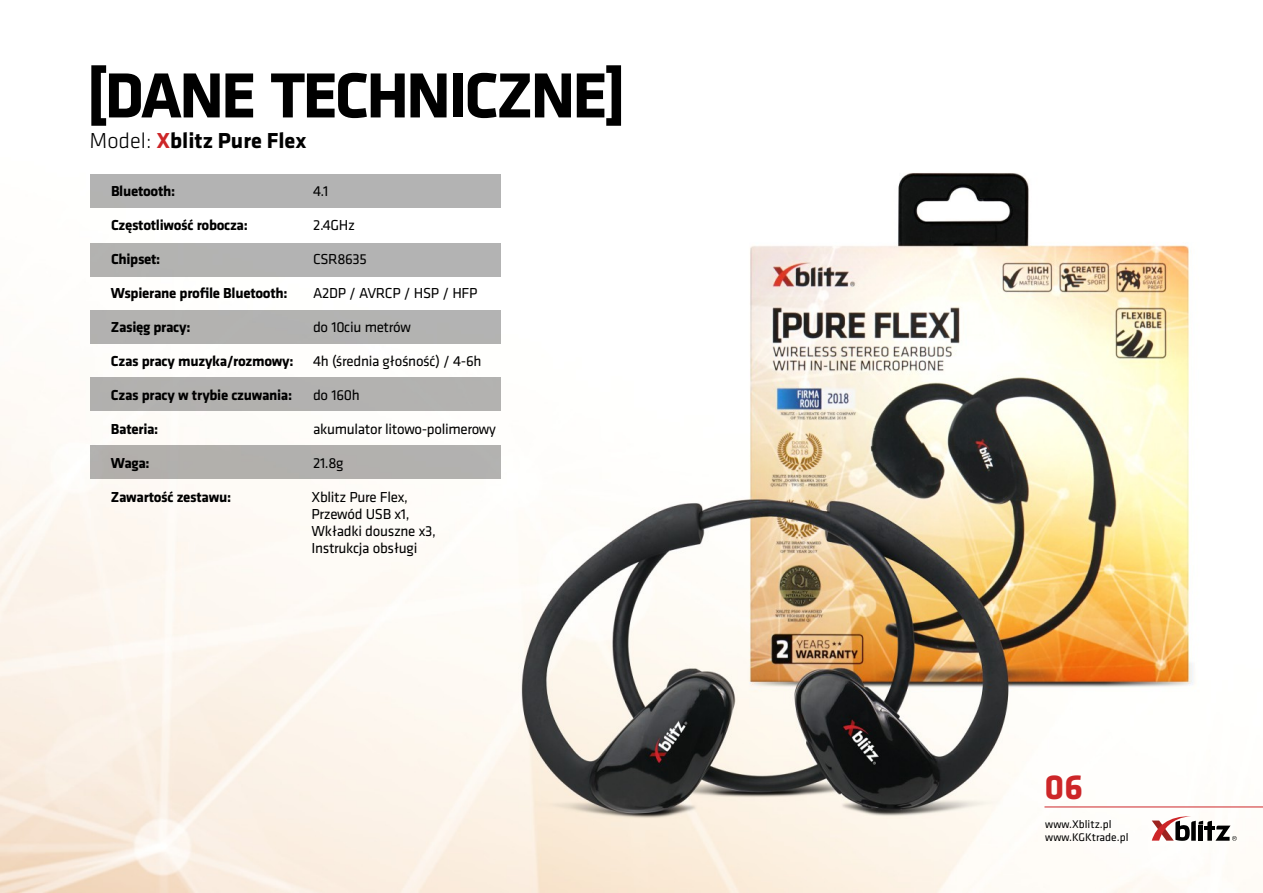
<style>
.page{position:relative;width:1263px;height:893px;background:#fff}
.page>*{position:absolute;margin:0;border:0;box-sizing:border-box;transform-origin:0 0}
.t1{font:700 66px "Klavika";letter-spacing:-.04em;color:#000}
.t2{font:700 36px "Klavika";color:#cd2628}
.t3{font:700 22.5px "Klavika";color:#000}
.t4{font:15px/17px "Klavika";letter-spacing:-.02em;color:#000}
.t5{font:700 15px "Klavika";letter-spacing:-.02em;color:#000}
.t6{font:11.55px/12.9px "Klavika";color:#000}
.s1{font-weight:300}
.s2{color:#cd2628}
</style>
<div class="page">
<img style="left:0;top:173px;width:1263px;height:720px">
<div style="left:91px;top:445px;width:410px;height:34px;background:#b2b0ae"></div>
<div style="left:91px;top:377px;width:410px;height:34px;background:#b2b1b0"></div>
<hr style="left:1044px;top:806px;width:219px;height:1px;background:#cd2628">
<svg style="left:1152px;top:815px;width:85px;height:26px"></svg>
<div style="left:91px;top:243px;width:410px;height:34px;background:#b3b3b3"></div>
<div style="left:91px;top:174px;width:410px;height:34px;background:#b3b3b3"></div>
<div style="left:91px;top:310px;width:410px;height:34px;background:#b3b2b1"></div>
<h1 class="t1" style="left:86px;top:68px;width:541px">[DANE TECHNICZNE]</h1>
<h3 class="t3" style="left:89px;top:131px;width:219px"><span class="s1">Model:</span> <span class="s2">X</span>blitz Pure Flex</h3>
<p class="t5" style="left:111px;top:185px;width:66px">Bluetooth:</p>
<p class="t5" style="left:111px;top:219px;width:138px">Częstotliwość robocza:</p>
<p class="t5" style="left:111px;top:253px;width:51px">Chipset:</p>
<p class="t5" style="left:111px;top:287px;width:178px">Wspierane profile Bluetooth:</p>
<p class="t5" style="left:111px;top:321px;width:81px">Zasięg pracy:</p>
<p class="t5" style="left:111px;top:355px;width:184px">Czas pracy muzyka/rozmowy:</p>
<p class="t5" style="left:111px;top:389px;width:183px">Czas pracy w trybie czuwania:</p>
<p class="t5" style="left:111px;top:422px;width:49px">Bateria:</p>
<p class="t5" style="left:111px;top:456px;width:40px">Waga:</p>
<p class="t5" style="left:111px;top:490px;width:122px">Zawartość zestawu:</p>
<p class="t4" style="left:313px;top:184px;width:17px">4.1</p>
<p class="t4" style="left:313px;top:218px;width:44px">2.4GHz</p>
<p class="t4" style="left:313px;top:252px;width:55px">CSR8635</p>
<p class="t4" style="left:313px;top:286px;width:166px">A2DP / AVRCP / HSP / HFP</p>
<p class="t4" style="left:313px;top:320px;width:99px">do 10ciu metrów</p>
<p class="t4" style="left:313px;top:354px;width:170px">4h (średnia głośność) / 4-6h</p>
<p class="t4" style="left:313px;top:388px;width:48px">do 160h</p>
<p class="t4" style="left:313px;top:422px;width:184px">akumulator litowo-polimerowy</p>
<p class="t4" style="left:313px;top:456px;width:32px">21.8g</p>
<p class="t4" style="left:311px;top:490px;width:126px">Xblitz Pure Flex,<br>Przewód USB x1,<br>Wkładki douszne x3,<br>Instrukcja obsługi</p>
<h2 class="t2" style="left:1044px;top:772px;width:40px">06</h2>
<p class="t6" style="left:1045px;top:819px;width:85px">www.Xblitz.pl www.KGKtrade.pl</p>
</div>
